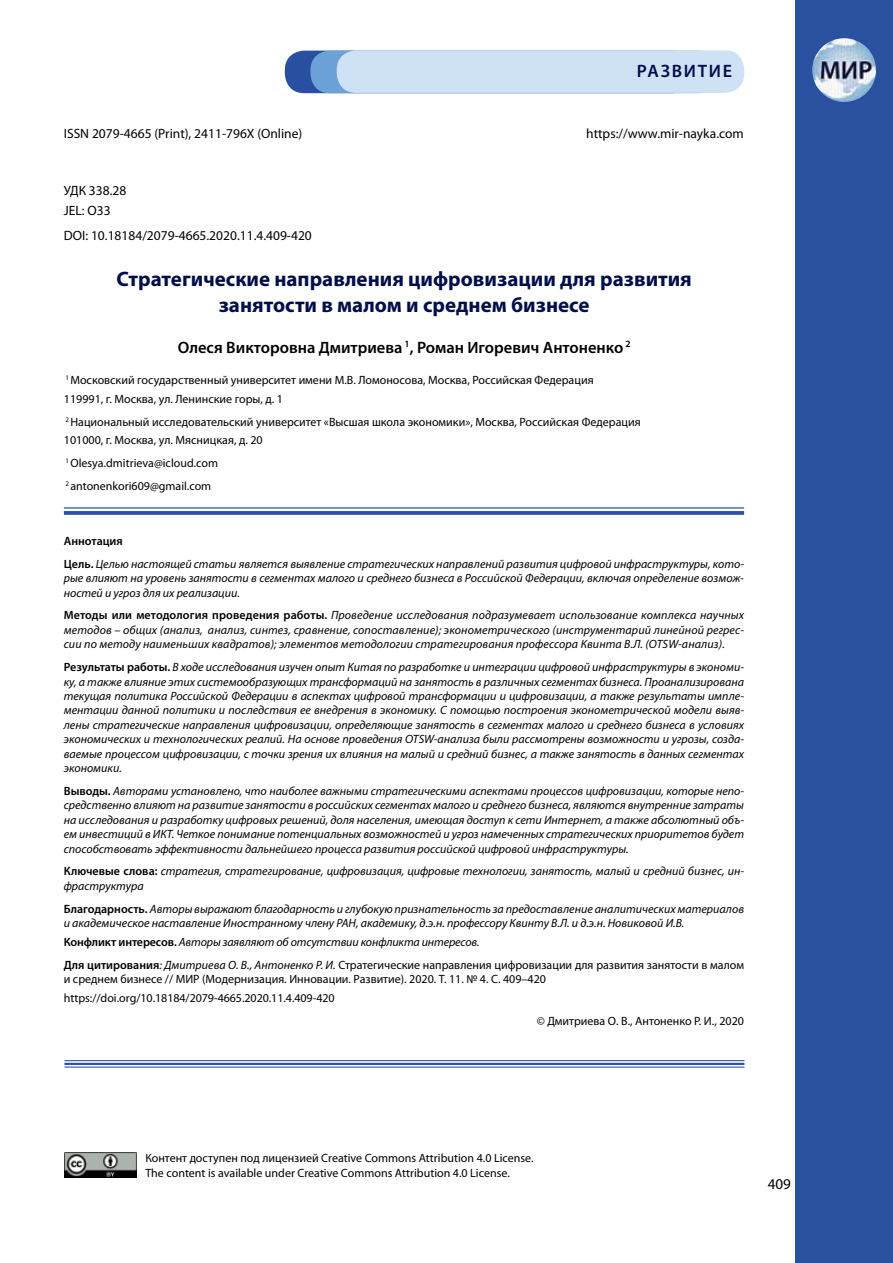
<style>
.page{position:relative;width:893px;height:1263px;background:#fff}
.page>*{position:absolute;margin:0;border:0;box-sizing:border-box;transform-origin:0 0}
.t1{font:700 21px/25.2px "Myriad Pro";color:#000f4c;text-align:center}
.t2{font:600 18px "Myriad Pro";color:#000f4c}
.t3{font:600 16.5px "Myriad Pro";color:#000}
.t4{font:15px "Myriad Pro";color:#000}
.t5{font:13.5px/20.4px "Myriad Pro";color:#000}
.t6{font:italic 12px/14.4px "Myriad Pro";color:#000}
.t7{font:12px/18.6px "Myriad Pro";color:#000}
.s1{font-weight:600;font-style:normal}
.s2{font-style:normal}
</style>
<div class="page">
<hr style="left:64px;top:507px;width:680px;height:2px;background:#294fa1">
<svg style="left:64px;top:511px;width:680px;height:4px;background:#3559a6"></svg>
<img style="left:64px;top:1152px;width:72px;height:26px">
<hr style="left:64px;top:1060px;width:680px;height:1px;background:#294fa1">
<hr style="left:64px;top:1063px;width:680px;height:2px;background:#294fa1">
<hr style="left:64px;top:1066px;width:680px;height:1px;background:#294fa1">
<div style="left:285px;top:51px;width:407px;height:42px;background:#294fa1;border-radius:19px"></div>
<div style="left:310px;top:51px;width:408px;height:42px;background:#6ca2d7;border-radius:19px"></div>
<div style="left:337px;top:50px;width:407px;height:43px;background:#cfe1f4;border-radius:19px"></div>
<div style="left:795px;top:0;width:98px;height:1263px;background:#2a50a0"></div>
<img style="left:812px;top:38px;width:64px;height:64px;border-radius:32px">
<h2 class="t2" style="left:637px;top:59px;width:97px">развитие</h2>
<p class="t5" style="left:64px;top:123px;width:240px">ISSN 2079-4665 (Print), 2411-796X (Online)</p>
<p class="t5" style="left:586px;top:123px;width:159px">https://www.mir-nayka.com</p>
<p class="t5" style="left:64px;top:180px;width:64px">УДК 338.28<br>JEL: O33</p>
<p class="t5" style="left:64px;top:225px;width:249px">DOI: 10.18184/2079-4665.2020.11.4.409-420</p>
<h1 class="t1" style="left:117px;top:266px;width:577px">Стратегические направления цифровизации для развития занятости в малом и среднем бизнесе</h1>
<h3 class="t3" style="left:178px;top:337px;width:454px">Олеся Викторовна Дмитриева <sup>1</sup>, Роман Игоревич Антоненко <sup>2</sup></h3>
<p class="t7" style="left:64px;top:370px;width:531px"><sup>1</sup> Московский государственный университет имени М.В. Ломоносова, Москва, Российская Федерация<br>119991, г. Москва, ул. Ленинские горы, д. 1</p>
<p class="t7" style="left:64px;top:412px;width:578px"><sup>2</sup> Национальный исследовательский университет «Высшая школа экономики», Москва, Российская Федерация<br>101000, г. Москва, ул. Мясницкая, д. 20</p>
<p class="t7" style="left:65px;top:451px;width:154px;line-height:23px"><sup>1</sup> Olesya.dmitrieva@icloud.com<br><sup>2</sup> antonenkori609@gmail.com</p>
<p class="t6" style="left:64px;top:529px;width:682px;line-height:23px"><span class="s1">Аннотация<br>Цель.</span> Целью настоящей статьи является выявление стратегических направлений развития цифровой инфраструктуры, кото-</p>
<p class="t6" style="left:64px;top:571px;width:682px">рые влияют на уровень занятости в сегментах малого и среднего бизнеса в Российской Федерации, включая определение возмож&shy;ностей и угроз для их реализации.</p>
<p class="t6" style="left:64px;top:608px;width:682px;text-align:justify"><span class="s1">Методы или методология проведения работы.</span> Проведение исследования подразумевает использование комплекса научных методов – общих (анализ, анализ, синтез, сравнение, сопоставление); эконометрического (инструментарий линейной регрес&shy;сии по методу наименьших квадратов); элементов методологии стратегирования профессора Квинта В.Л. (OTSW-анализ).</p>
<p class="t6" style="left:64px;top:660px;width:682px;text-align:justify"><span class="s1">Результаты работы.</span> В ходе исследования изучен опыт Китая по разработке и интеграции цифровой инфраструктуры в экономи&shy;ку, а также влияние этих системообразующих трансформаций на занятость в различных сегментах бизнеса. Проанализирована текущая политика Российской Федерации в аспектах цифровой трансформации и цифровизации, а также результаты импле&shy;ментации данной политики и последствия ее внедрения в экономику. С помощью построения эконометрической модели выяв&shy;лены стратегические направления цифровизации, определяющие занятость в сегментах малого и среднего бизнеса в условиях экономических и технологических реалий. На основе проведения OTSW-анализа были рассмотрены возможности и угрозы, созда&shy;ваемые процессом цифровизации, с точки зрения их влияния на малый и средний бизнес, а также занятость в данных сегментах экономики.</p>
<p class="t6" style="left:64px;top:783px;width:682px;text-align:justify"><span class="s1">Выводы.</span> Авторами установлено, что наиболее важными стратегическими аспектами процессов цифровизации, которые непо&shy;средственно влияют на развитие занятости в российских сегментах малого и среднего бизнеса, являются внутренние затраты на исследования и разработку цифровых решений, доля населения, имеющая доступ к сети Интернет, а также абсолютный объ&shy;ем инвестиций в ИКТ. Четкое понимание потенциальных возможностей и угроз намеченных стратегических приоритетов будет способствовать эффективности дальнейшего процесса развития российской цифровой инфраструктуры.</p>
<p class="t6" style="left:64px;top:864px;width:682px"><span class="s1">Ключевые слова:</span> стратегия, стратегирование, цифровизация, цифровые технологии, занятость, малый и средний бизнес, ин&shy;фраструктура</p>
<p class="t6" style="left:64px;top:901px;width:682px"><span class="s1">Благодарность.</span> Авторы выражают благодарность и глубокую признательность за предоставление аналитических материалов и академическое наставление Иностранному члену РАН, академику, д.э.н. профессору Квинту В.Л. и д.э.н. Новиковой И.В.</p>
<p class="t6" style="left:64px;top:930px;width:682px;line-height:23px"><span class="s1">Конфликт интересов.</span> Авторы заявляют об отсутствии конфликта интересов.<br><span class="s1">Для цитирования</span>: Дмитриева О. В., Антоненко Р. И. <span class="s2">Стратегические направления цифровизации для развития занятости в малом</span></p>
<p class="t7" style="left:64px;top:969px;width:484px">и среднем бизнесе // МИР (Модернизация. Инновации. Развитие). 2020. Т. 11. № 4. С. 409–420 https://doi.org/10.18184/2079-4665.2020.11.4.409-420</p>
<p class="t7" style="left:537px;top:1011px;width:209px">© Дмитриева О. В., Антоненко Р. И., 2020</p>
<p class="t7" style="left:145px;top:1150px;width:390px;line-height:15px">Контент доступен под лицензией Creative Commons Attribution 4.0 License.<br>The content is available under Creative Commons Attribution 4.0 License.</p>
<p class="t4" style="left:768px;top:1175px;width:25px">409</p>
</div>
